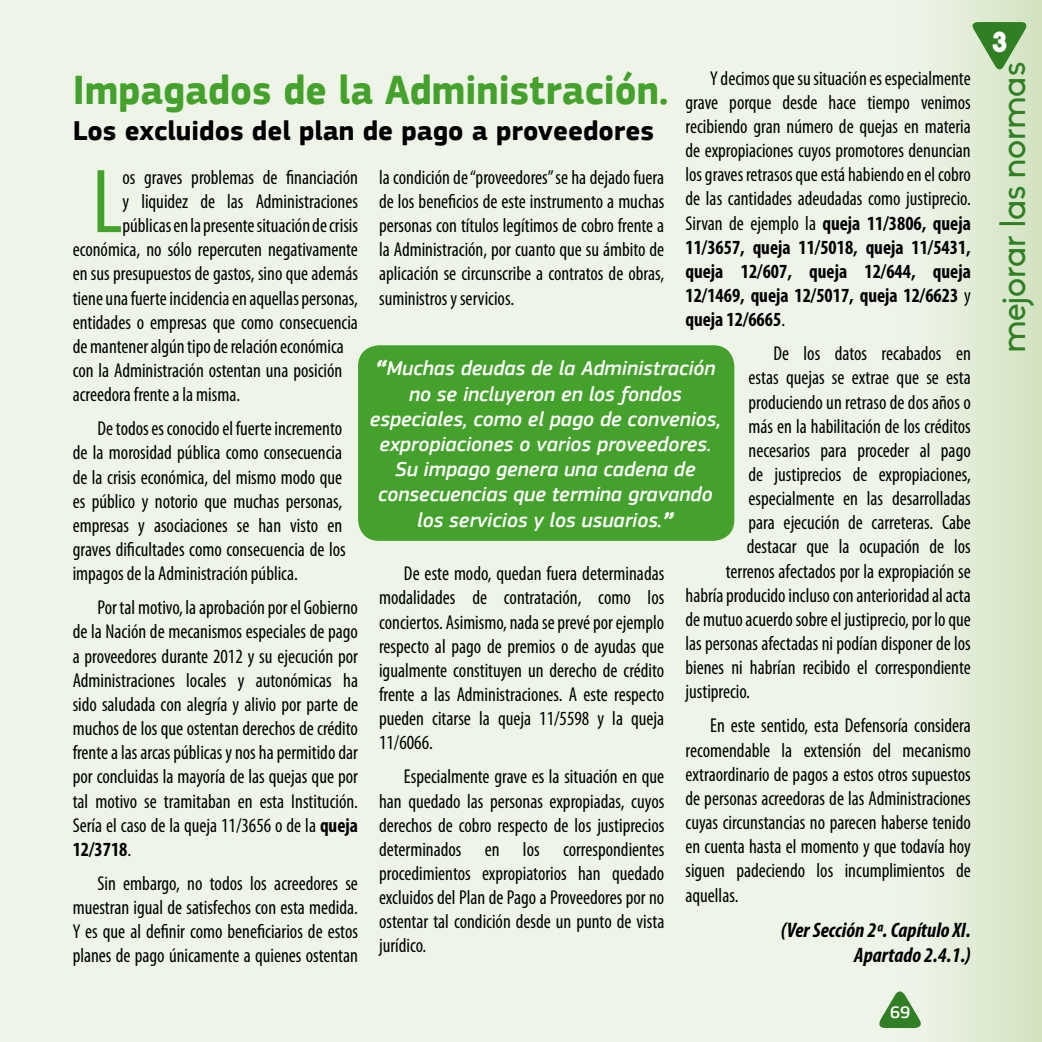
<style>
.page{position:relative;width:1042px;height:1042px;background:#eef4e7}
.page>*{position:absolute;margin:0;border:0;box-sizing:border-box;transform-origin:0 0}
.t1{font:condensed 91.7px "Myriad Pro";color:#44a12b;scale:.96 1}
.t2{font:700 42px "EC Square Sans Pro";color:#44a12b;scale:.95 1}
.t3{font:35px "Biko";color:#317f24}
.t4{font:700 28px "EC Square Sans Pro";color:#000}
.t5{font:900 28px "Biko";color:#fff}
.t6{font:italic 500 21px/25.2px "EC Square Sans Pro";color:#fff;text-align:center}
.t7{font:italic 700 condensed 21px/25.2px "Myriad Pro";color:#000;text-align:right}
.t8{font:condensed 20.12px/24.2px "Myriad Pro";color:#000;text-align:justify;scale:.96 1}
.t9{font:500 17.5px "EC Square Sans Pro";color:#fff}
.s1{font-weight:700}
.s2{font-weight:900}
</style>
<div class="page">
<div style="left:900px;top:0;width:142px;height:1042px;background:linear-gradient(to right,#f1f5eb,#d2e3c1)"></div>
<div style="left:358px;top:345px;width:376px;height:196px;background:#44a12b;border-radius:21px"></div>
<svg style="left:879px;top:986px;width:45px;height:42px"></svg>
<svg style="left:969px;top:22px;width:60px;height:51px;background:#87b47a"></svg>
<p class="t8" style="left:685px;top:66px;width:299px;text-indent:25px">Y decimos que su situación es especialmente grave porque desde hace tiempo venimos recibiendo gran número de quejas en materia de expropiaciones cuyos promotores denuncian los graves retrasos que está habiendo en el cobro de las cantidades adeudadas como justiprecio.<br>Sirvan de ejemplo la <span class="s1">queja 11/3806, queja 11/3657, queja 11/5018, queja 11/5431, queja 12/607, queja 12/644, queja 12/1469, queja 12/5017, queja 12/6623</span> y <span class="s1">queja 12/6665</span>.</p>
<p class="t8" style="left:773px;top:342px;width:207px">De los datos recabados en</p>
<p class="t8" style="left:748px;top:366px;width:233px">estas quejas se extrae que se esta</p>
<p class="t8" style="left:748px;top:390px;width:233px">produciendo un retraso de dos años o</p>
<p class="t8" style="left:748px;top:414px;width:233px">más en la habilitación de los créditos</p>
<p class="t8" style="left:748px;top:438px;width:233px">necesarios para proceder al pago</p>
<p class="t8" style="left:748px;top:463px;width:233px">de justiprecios de expropiaciones,</p>
<p class="t8" style="left:748px;top:487px;width:233px">especialmente en las desarrolladas</p>
<p class="t8" style="left:748px;top:511px;width:233px">para ejecución de carreteras. Cabe</p>
<p class="t8" style="left:747px;top:535px;width:235px">destacar que la ocupación de los</p>
<p class="t8" style="left:726px;top:559px;width:257px">terrenos afectados por la expropiación se</p>
<p class="t8" style="left:685px;top:583px;width:299px">habría producido incluso con anterioridad al acta</p>
<p class="t8" style="left:685px;top:607px;width:299px">de mutuo acuerdo sobre el justiprecio, por lo que</p>
<p class="t8" style="left:685px;top:632px;width:299px">las personas afectadas ni podían disponer de los</p>
<p class="t8" style="left:685px;top:656px;width:299px">bienes ni habrían recibido el correspondiente</p>
<p class="t8" style="left:685px;top:680px;width:69px">justiprecio.</p>
<p class="t8" style="left:685px;top:714px;width:299px;text-indent:25px">En este sentido, esta Defensoría considera recomendable la extensión del mecanismo extraordinario de pagos a estos otros supuestos de personas acreedoras de las Administraciones cuyas circunstancias no parecen haberse tenido en cuenta hasta el momento y que todavía hoy siguen padeciendo los incumplimientos de aquellas.</p>
<p class="t7" style="left:781px;top:917px;width:192px">(Ver Sección 2ª. Capítulo XI.<br>Apartado 2.4.1.)</p>
<p class="t9" style="left:890px;top:1001px;width:22px">69</p>
<h2 class="t2" style="left:73px;top:65px;width:628px">Impagados de la Administración.</h2>
<h3 class="t4" style="left:73px;top:114px;width:583px">Los excluidos del plan de pago a proveedores</h3>
<h1 class="t1" style="left:92px;top:152px;width:33px">L</h1>
<p class="t8" style="left:122px;top:165px;width:247px">os graves problemas de financiación</p>
<p class="t8" style="left:379px;top:165px;width:299px">la condición de “proveedores” se ha dejado fuera de los beneficios de este instrumento a muchas personas con títulos legítimos de cobro frente a la Administración, por cuanto que su ámbito de aplicación se circunscribe a contratos de obras, suministros y servicios.</p>
<p class="t8" style="left:122px;top:190px;width:247px">y liquidez de las Administraciones</p>
<p class="t8" style="left:122px;top:214px;width:247px">públicas en la presente situación de crisis</p>
<p class="t8" style="left:73px;top:238px;width:299px">económica, no sólo repercuten negativamente</p>
<p class="t8" style="left:73px;top:262px;width:299px">en sus presupuestos de gastos, sino que además</p>
<p class="t8" style="left:73px;top:286px;width:299px">tiene una fuerte incidencia en aquellas personas,</p>
<p class="t8" style="left:73px;top:310px;width:299px">entidades o empresas que como consecuencia</p>
<p class="t8" style="left:73px;top:334px;width:284px">de mantener algún tipo de relación económica</p>
<p class="t8" style="left:73px;top:359px;width:282px">con la Administración ostentan una posición</p>
<p class="t8" style="left:73px;top:383px;width:176px">acreedora frente a la misma.</p>
<p class="t8" style="left:73px;top:417px;width:286px;text-align:left;text-indent:25px">De todos es conocido el fuerte incremento de la morosidad pública como consecuencia de la crisis económica, del mismo modo que es público y notorio que muchas personas, empresas y asociaciones se han visto en graves dificultades como consecuencia de los impagos de la Administración pública.</p>
<p class="t8" style="left:73px;top:596px;width:299px;text-indent:25px">Por tal motivo, la aprobación por el Gobierno de la Nación de mecanismos especiales de pago a proveedores durante 2012 y su ejecución por Administraciones locales y autonómicas ha sido saludada con alegría y alivio por parte de muchos de los que ostentan derechos de crédito frente a las arcas públicas y nos ha permitido dar por concluidas la mayoría de las quejas que por tal motivo se tramitaban en esta Institución.<br>Sería el caso de la queja 11/3656 o de la <span class="s1">queja 12/3718</span>.</p>
<p class="t8" style="left:73px;top:871px;width:299px;text-indent:25px">Sin embargo, no todos los acreedores se muestran igual de satisfechos con esta medida.<br>Y es que al definir como beneficiarios de estos planes de pago únicamente a quienes ostentan</p>
<p class="t6" style="left:370px;top:356px;width:353px"><span class="s2">“</span>Muchas deudas de la Administración no se incluyeron en los fondos especiales, como el pago de convenios, expropiaciones o varios proveedores.<br>Su impago genera una cadena de consecuencias que termina gravando los servicios y los usuarios.<span class="s2">”</span></p>
<p class="t8" style="left:379px;top:562px;width:299px;text-indent:25px">De este modo, quedan fuera determinadas modalidades de contratación, como los conciertos. Asimismo, nada se prevé por ejemplo respecto al pago de premios o de ayudas que igualmente constituyen un derecho de crédito frente a las Administraciones. A este respecto pueden citarse la queja 11/5598 y la queja 11/6066.</p>
<p class="t8" style="left:379px;top:765px;width:299px;text-indent:25px">Especialmente grave es la situación en que han quedado las personas expropiadas, cuyos derechos de cobro respecto de los justiprecios determinados en los correspondientes procedimientos expropiatorios han quedado excluidos del Plan de Pago a Proveedores por no ostentar tal condición desde un punto de vista jurídico.</p>
<h3 class="t5" style="left:992px;top:25px;width:16px">3</h3>
<h3 class="t3" style="left:993px;top:352px;width:292px;rotate:-90deg">mejorar las normas</h3>
</div>
